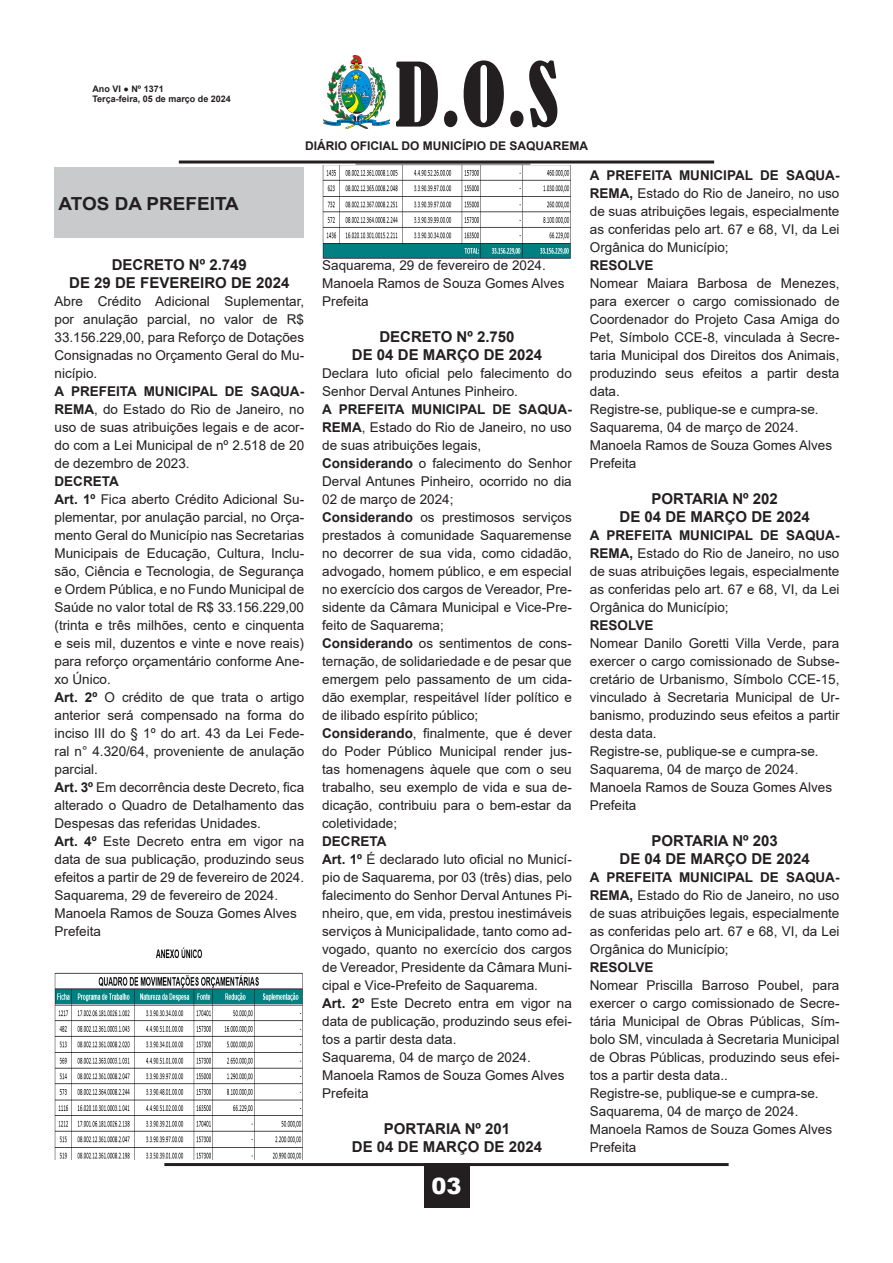
<style>
.page{position:relative;width:893px;height:1263px;background:#fff}
.page>*{position:absolute;margin:0;border:0;box-sizing:border-box;transform-origin:0 0}
.t1{font:condensed 82.5px "Bernard";color:#231f20}
.t2{font:900 22.5px "Arial";color:#fff}
.t3{font:700 18px "Arial";color:#231f20;scale:1.05 1}
.t4{font:700 15px "Arial";color:#231f20}
.t5{font:13.5px/18px "Arial";color:#231f20;text-align:justify}
.t6{font:700 13.5px "Arial";color:#231f20}
.t7{font:700 12px "Arial";color:#231f20}
.t8{font:700 9px/10.8px "Arial";color:#231f20}
.s1{font-weight:700}
</style>
<div class="page">
<hr style="left:164px;top:1163px;width:565px;height:3px;background:#231f20">
<div style="left:424px;top:1163px;width:45px;height:45px;background:#231f20"></div>
<img style="left:324px;top:55px;width:65px;height:73px">
<div style="left:356px;top:163px;width:174px;height:5px;background:#97999c"></div>
<hr style="left:179px;top:161px;width:535px;height:3px;background:#231f20">
<div style="left:54px;top:168px;width:250px;height:70px;background:#c9cacc"></div>
<img style="left:54px;top:947px;width:249px;height:213px">
<img style="left:323px;top:165px;width:248px;height:94px">
<p class="t8" style="left:92px;top:83px;width:140px">Ano VI ● Nº 1371<br>Terça-feira, 05 de março de 2024</p>
<h1 class="t1" style="left:395px;top:47px;width:165px">D.O.S</h1>
<p class="t7" style="left:305px;top:137px;width:285px">DIÁRIO OFICIAL DO MUNICÍPIO DE SAQUAREMA</p>
<p class="t3" style="left:59px;top:190px;width:173px">ATOS DA PREFEITA</p>
<p class="t4" style="left:112px;top:254px;width:137px">DECRETO Nº 2.749</p>
<p class="t4" style="left:69px;top:272px;width:222px">DE 29 DE FEVEREIRO DE 2024</p>
<p class="t5" style="left:55px;top:292px;width:251px">Abre Crédito Adicional Suplementar, por anulação parcial, no valor de R$ 33.156.229,00, para Reforço de Dotações Consignadas no Orçamento Geral do Mu&shy;nicípio.</p>
<p class="t5" style="left:55px;top:382px;width:251px"><span class="s1">A PREFEITA MUNICIPAL DE SAQUA-REMA</span>, do Estado do Rio de Janeiro, no uso de suas atribuições legais e de acor&shy;do com a Lei Municipal de nº 2.518 de 20 de dezembro de 2023.</p>
<p class="t6" style="left:55px;top:472px;width:66px">DECRETA</p>
<p class="t5" style="left:55px;top:490px;width:251px"><span class="s1">Art. 1º</span> Fica aberto Crédito Adicional Su&shy;plementar, por anulação parcial, no Orça&shy;mento Geral do Município nas Secretarias Municipais de Educação, Cultura, Inclu&shy;são, Ciência e Tecnologia, de Segurança e Ordem Pública, e no Fundo Municipal de Saúde no valor total de R$ 33.156.229,00 (trinta e três milhões, cento e cinquenta e seis mil, duzentos e vinte e nove reais) para reforço orçamentário conforme Ane&shy;xo Único.</p>
<p class="t5" style="left:55px;top:688px;width:251px"><span class="s1">Art. 2º</span> O crédito de que trata o artigo anterior será compensado na forma do inciso III do § 1º do art. 43 da Lei Fede&shy;ral n° 4.320/64, proveniente de anulação parcial.</p>
<p class="t5" style="left:55px;top:778px;width:251px"><span class="s1">Art. 3º</span> Em decorrência deste Decreto, fica alterado o Quadro de Detalhamento das Despesas das referidas Unidades.</p>
<p class="t5" style="left:55px;top:832px;width:251px"><span class="s1">Art. 4º</span> Este Decreto entra em vigor na data de sua publicação, produzindo seus efeitos a partir de 29 de fevereiro de 2024.</p>
<p class="t5" style="left:55px;top:886px;width:225px">Saquarema, 29 de fevereiro de 2024.</p>
<p class="t5" style="left:55px;top:904px;width:244px">Manoela Ramos de Souza Gomes Alves</p>
<p class="t5" style="left:55px;top:922px;width:48px">Prefeita</p>
<p class="t5" style="left:322px;top:256px;width:225px">Saquarema, 29 de fevereiro de 2024.</p>
<p class="t5" style="left:322px;top:274px;width:244px">Manoela Ramos de Souza Gomes Alves</p>
<p class="t5" style="left:322px;top:292px;width:48px">Prefeita</p>
<p class="t4" style="left:379px;top:326px;width:137px">DECRETO Nº 2.750</p>
<p class="t4" style="left:352px;top:344px;width:192px">DE 04 DE MARÇO DE 2024</p>
<p class="t5" style="left:322px;top:364px;width:251px">Declara luto oficial pelo falecimento do<br>Senhor Derval Antunes Pinheiro.</p>
<p class="t5" style="left:322px;top:400px;width:251px"><span class="s1">A PREFEITA MUNICIPAL DE SAQUA-REMA</span>, Estado do Rio de Janeiro, no uso de suas atribuições legais,</p>
<p class="t5" style="left:322px;top:454px;width:251px"><span class="s1">Considerando</span> o falecimento do Senhor Derval Antunes Pinheiro, ocorrido no dia 02 de março de 2024;</p>
<p class="t5" style="left:322px;top:508px;width:251px"><span class="s1">Considerando</span> os prestimosos serviços prestados à comunidade Saquaremense no decorrer de sua vida, como cidadão, advogado, homem público, e em especial no exercício dos cargos de Vereador, Pre&shy;sidente da Câmara Municipal e Vice-Pre&shy;feito de Saquarema;</p>
<p class="t5" style="left:322px;top:634px;width:251px"><span class="s1">Considerando</span> os sentimentos de cons&shy;ternação, de solidariedade e de pesar que emergem pelo passamento de um cida&shy;dão exemplar, respeitável líder político e de ilibado espírito público;</p>
<p class="t5" style="left:322px;top:724px;width:251px"><span class="s1">Considerando</span>, finalmente, que é dever do Poder Público Municipal render jus&shy;tas homenagens àquele que com o seu trabalho, seu exemplo de vida e sua de&shy;dicação, contribuiu para o bem-estar da coletividade;</p>
<p class="t6" style="left:322px;top:832px;width:66px">DECRETA</p>
<p class="t5" style="left:322px;top:850px;width:251px"><span class="s1">Art. 1º</span> É declarado luto oficial no Municí&shy;pio de Saquarema, por 03 (três) dias, pelo falecimento do Senhor Derval Antunes Pi&shy;nheiro, que, em vida, prestou inestimáveis serviços à Municipalidade, tanto como ad&shy;vogado, quanto no exercício dos cargos de Vereador, Presidente da Câmara Muni&shy;cipal e Vice-Prefeito de Saquarema.</p>
<p class="t5" style="left:322px;top:994px;width:251px"><span class="s1">Art. 2º</span> Este Decreto entra em vigor na data de publicação, produzindo seus efei&shy;tos a partir desta data.</p>
<p class="t5" style="left:322px;top:1048px;width:210px">Saquarema, 04 de março de 2024.</p>
<p class="t5" style="left:322px;top:1066px;width:244px">Manoela Ramos de Souza Gomes Alves</p>
<p class="t5" style="left:322px;top:1084px;width:48px">Prefeita</p>
<p class="t4" style="left:384px;top:1118px;width:128px">PORTARIA Nº 201</p>
<p class="t4" style="left:352px;top:1136px;width:192px">DE 04 DE MARÇO DE 2024</p>
<h2 class="t2" style="left:431px;top:1170px;width:32px">03</h2>
<p class="t5" style="left:590px;top:166px;width:251px"><span class="s1">A PREFEITA MUNICIPAL DE SAQUA-REMA,</span> Estado do Rio de Janeiro, no uso de suas atribuições legais, especialmente as conferidas pelo art. 67 e 68, VI, da Lei Orgânica do Município;</p>
<p class="t6" style="left:590px;top:256px;width:65px">RESOLVE</p>
<p class="t5" style="left:590px;top:274px;width:251px">Nomear Maiara Barbosa de Menezes, para exercer o cargo comissionado de Coordenador do Projeto Casa Amiga do Pet, Símbolo CCE-8, vinculada à Secre&shy;taria Municipal dos Direitos dos Animais, produzindo seus efeitos a partir desta data.</p>
<p class="t5" style="left:590px;top:400px;width:230px">Registre-se, publique-se e cumpra-se.</p>
<p class="t5" style="left:590px;top:418px;width:210px">Saquarema, 04 de março de 2024.</p>
<p class="t5" style="left:590px;top:436px;width:244px">Manoela Ramos de Souza Gomes Alves</p>
<p class="t5" style="left:590px;top:454px;width:48px">Prefeita</p>
<p class="t4" style="left:651px;top:488px;width:128px">PORTARIA Nº 202</p>
<p class="t4" style="left:620px;top:506px;width:192px">DE 04 DE MARÇO DE 2024</p>
<p class="t5" style="left:590px;top:526px;width:251px"><span class="s1">A PREFEITA MUNICIPAL DE SAQUA-REMA,</span> Estado do Rio de Janeiro, no uso de suas atribuições legais, especialmente as conferidas pelo art. 67 e 68, VI, da Lei Orgânica do Município;</p>
<p class="t6" style="left:590px;top:616px;width:65px">RESOLVE</p>
<p class="t5" style="left:590px;top:634px;width:251px">Nomear Danilo Goretti Villa Verde, para exercer o cargo comissionado de Subse&shy;cretário de Urbanismo, Símbolo CCE-15, vinculado à Secretaria Municipal de Ur&shy;banismo, produzindo seus efeitos a partir desta data.</p>
<p class="t5" style="left:590px;top:742px;width:230px">Registre-se, publique-se e cumpra-se.</p>
<p class="t5" style="left:590px;top:760px;width:210px">Saquarema, 04 de março de 2024.</p>
<p class="t5" style="left:590px;top:778px;width:244px">Manoela Ramos de Souza Gomes Alves</p>
<p class="t5" style="left:590px;top:796px;width:48px">Prefeita</p>
<p class="t4" style="left:651px;top:830px;width:128px">PORTARIA Nº 203</p>
<p class="t4" style="left:620px;top:848px;width:192px">DE 04 DE MARÇO DE 2024</p>
<p class="t5" style="left:590px;top:868px;width:251px"><span class="s1">A PREFEITA MUNICIPAL DE SAQUA-REMA,</span> Estado do Rio de Janeiro, no uso de suas atribuições legais, especialmente as conferidas pelo art. 67 e 68, VI, da Lei Orgânica do Município;</p>
<p class="t6" style="left:590px;top:958px;width:65px">RESOLVE</p>
<p class="t5" style="left:590px;top:976px;width:251px">Nomear Priscilla Barroso Poubel, para exercer o cargo comissionado de Secre&shy;tária Municipal de Obras Públicas, Sím&shy;bolo SM, vinculada à Secretaria Municipal de Obras Públicas, produzindo seus efei&shy;tos a partir desta data..</p>
<p class="t5" style="left:590px;top:1084px;width:230px">Registre-se, publique-se e cumpra-se.</p>
<p class="t5" style="left:590px;top:1102px;width:210px">Saquarema, 04 de março de 2024.</p>
<p class="t5" style="left:590px;top:1120px;width:244px">Manoela Ramos de Souza Gomes Alves</p>
<p class="t5" style="left:590px;top:1138px;width:48px">Prefeita</p>
</div>
